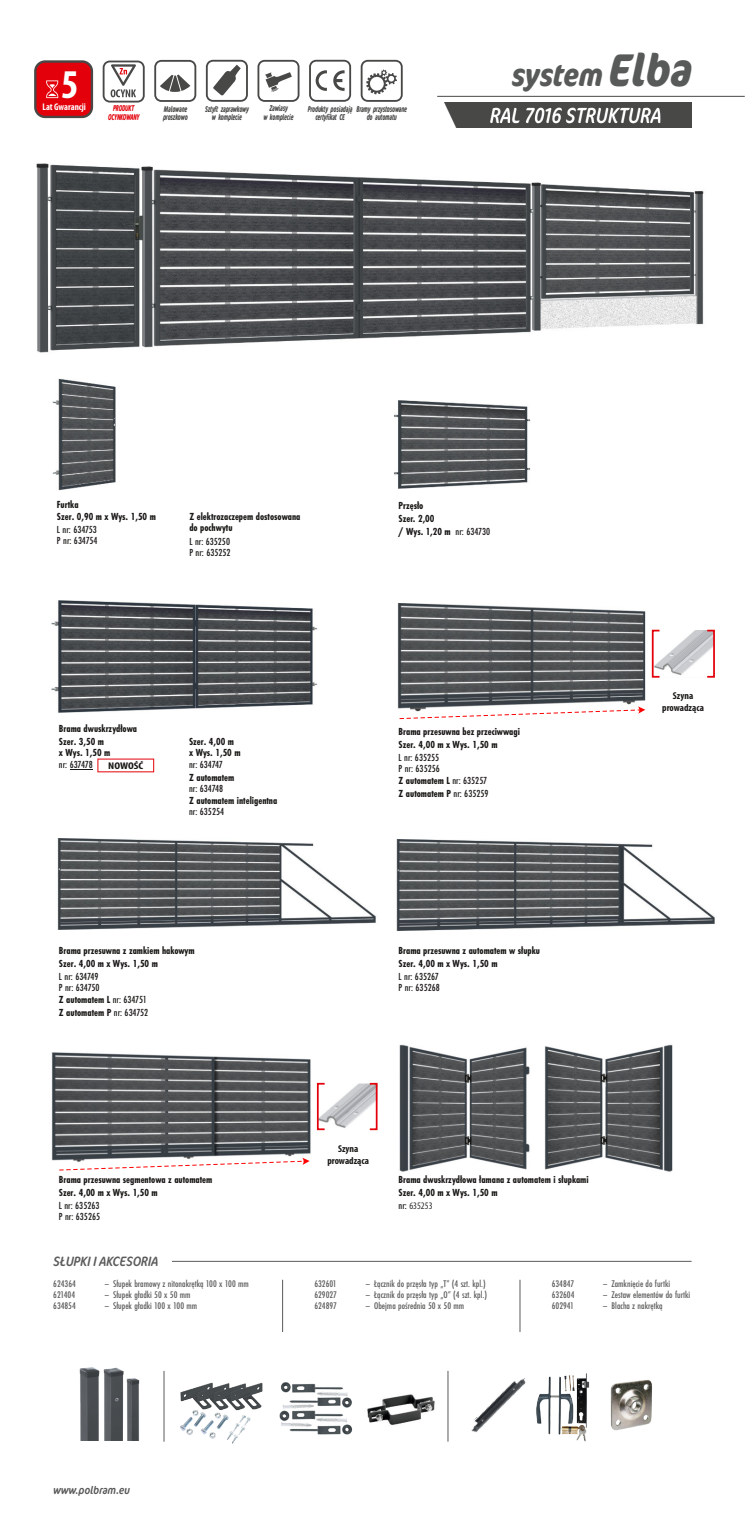
<style>
.page{position:relative;width:745px;height:1524px;background:#fff}
.page>*{position:absolute;margin:0;border:0;box-sizing:border-box;transform-origin:0 0}
.t1{font:700 condensed 41px "Myriad Pro";color:#fff}
.t2{font:italic 700 condensed 31.25px "Cocon Pro";color:#575a59}
.t3{font:italic condensed 13.75px "Cocon Pro";color:#5b5b5a}
.t4{font:italic condensed 11.25px "Cocon Pro";color:#565655}
.t5{font:700 10.62px/12.8px "Futura PT Cond";color:#181715}
.t6{font:500 10.62px/10.9px "Futura PT Cond";color:#181715}
.t7{font:500 10.62px "Futura PT Cond";letter-spacing:-.02em;color:#181715}
.t8{font:500 10px "Futura PT Cond";color:#5b5b5a}
.t9{font:700 condensed 10px/12.1px "Myriad Pro";color:#181715;text-align:center}
.t10{font:condensed 10px "Myriad Pro";color:#2b2a29}
.t11{font:700 condensed 9.75px "Myriad Pro";color:#fff;scale:.95 1}
.t12{font:700 condensed 9.75px "Myriad Pro";color:#181715;scale:1.22 1}
.t13{font:8.62px/8.2px "Cocon Pro Bold Ita Excon";color:#484847;text-align:center;scale:.77 1}
.t14{font:8.62px/8.2px "Cocon Pro Bold Ita Excon";color:#e3000a;text-align:center;scale:.77 1}
.s1{font-size:46.25px}
.s2{font-weight:500}
.s3{font-family:"Futura PT Cond";font-weight:500;font-stretch:normal;font-size:10.62px;color:#181715}
</style>
<div class="page">
<hr style="left:437px;top:96px;width:307px;height:1px;background:#484847">
<svg style="left:34px;top:59px;width:369px;height:60px"></svg>
<img style="left:36px;top:163px;width:668px;height:190px">
<img style="left:51px;top:1052px;width:260px;height:110px">
<img style="left:397px;top:603px;width:249px;height:107px">
<svg style="left:70px;top:758px;width:84px;height:14px"></svg>
<img style="left:654px;top:631px;width:57px;height:46px">
<div style="left:651px;top:630px;width:8px;height:48px;border:2px solid #e3000a"></div>
<div style="left:707px;top:630px;width:7px;height:48px;border:2px solid #e3000a"></div>
<svg style="left:398px;top:706px;width:247px;height:13px"></svg>
<img style="left:320px;top:1083px;width:54px;height:47px">
<div style="left:317px;top:1083px;width:7px;height:47px;border:2px solid #e3000a"></div>
<div style="left:370px;top:1083px;width:7px;height:47px;border:2px solid #e3000a"></div>
<svg style="left:58px;top:1157px;width:251px;height:14px"></svg>
<img style="left:394px;top:401px;width:136px;height:87px">
<img style="left:52px;top:378px;width:63px;height:113px">
<img style="left:396px;top:839px;width:319px;height:91px">
<img style="left:57px;top:839px;width:319px;height:91px">
<img style="left:51px;top:600px;width:267px;height:112px">
<img style="left:399px;top:1044px;width:274px;height:128px">
<img style="left:79px;top:1367px;width:61px;height:73px">
<img style="left:536px;top:1373px;width:54px;height:69px">
<img style="left:471px;top:1378px;width:55px;height:54px">
<img style="left:180px;top:1382px;width:83px;height:62px">
<img style="left:279px;top:1382px;width:74px;height:53px">
<hr style="left:164px;top:1371px;width:1px;height:70px;background:#5b5b5a">
<hr style="left:447px;top:1371px;width:1px;height:70px;background:#5b5b5a">
<hr style="left:147px;top:1261px;width:544px;height:1px;background:#5b5b5a">
<div style="left:53px;top:1254px;width:119px;height:14px;background:#fff"></div>
<hr style="left:282px;top:1280px;width:1px;height:52px;background:#5b5b5a">
<hr style="left:519px;top:1280px;width:1px;height:52px;background:#5b5b5a">
<img style="left:444px;top:103px;width:247px;height:24px">
<img style="left:610px;top:1380px;width:42px;height:51px">
<img style="left:367px;top:1394px;width:68px;height:31px">
<h1 class="t1" style="left:61px;top:68px;width:19px">5</h1>
<p class="t11" style="left:43px;top:103px;width:47px">Lat Gwarancji</p>
<p class="t14" style="left:108px;top:105px;width:42px">PRODUKT<br>OCYNKOWANY</p>
<p class="t13" style="left:205px;top:105px;width:58px">Sztyft zaprawkowy w komplecie</p>
<p class="t13" style="left:263px;top:105px;width:40px">Zawiasy<br>w komplecie</p>
<p class="t13" style="left:308px;top:105px;width:59px">Produkty posiadają certyfikat CE</p>
<p class="t13" style="left:356px;top:105px;width:67px">Bramy przystosowane do automatu</p>
<p class="t13" style="left:163px;top:105px;width:33px;text-align:left">Malowane proszkowo</p>
<h2 class="t2" style="left:511px;top:60px;width:181px">system <span class="s1">Elba</span></h2>
<p class="t5" style="left:57px;top:498px;width:100px">Furtka<br>Szer. 0,90 m x Wys. 1,50 m</p>
<p class="t6" style="left:57px;top:525px;width:42px">L nr: 634753<br>P nr: 634754</p>
<p class="t5" style="left:189px;top:512px;width:112px;line-height:10.9px">Z elektrozaczepem dostosowana do pochwytu</p>
<p class="t6" style="left:189px;top:537px;width:43px">L nr: 635250<br>P nr: 635252</p>
<p class="t5" style="left:398px;top:500px;width:93px">Przęsło<br>Szer. 2,00<br>/ Wys. 1,20 m <span class="s2">nr: 634730</span></p>
<p class="t9" style="left:662px;top:690px;width:43px">Szyna prowadząca</p>
<p class="t5" style="left:59px;top:723px;width:80px">Brama dwuskrzydłowa<br>Szer. 3,50 m</p>
<p class="t5" style="left:59px;top:746px;width:53px">x Wys. 1,50 m</p>
<p class="t5" style="left:189px;top:737px;width:53px;line-height:10.6px">Szer. 4,00 m x Wys. 1,50 m</p>
<p class="t7" style="left:59px;top:760px;width:35px">nr: 637478</p>
<p class="t6" style="left:189px;top:760px;width:35px">nr: 634747</p>
<p class="t5" style="left:189px;top:772px;width:47px">Z automatem</p>
<p class="t6" style="left:189px;top:783px;width:36px">nr: 634748</p>
<p class="t5" style="left:189px;top:795px;width:90px">Z automatem inteligentna</p>
<p class="t6" style="left:189px;top:807px;width:36px">nr: 635254</p>
<p class="t12" style="left:108px;top:762px;width:30px">NOWOŚĆ</p>
<p class="t5" style="left:398px;top:726px;width:123px">Brama przesuwna bez przeciwwagi<br>Szer. 4,00 m x Wys. 1,50 m</p>
<p class="t6" style="left:398px;top:752px;width:43px">L nr: 635255<br>P nr: 635256</p>
<p class="t5" style="left:398px;top:775px;width:91px">Z automatem L <span class="s2">nr: 635257<br></span>Z automatem P <span class="s2">nr: 635259</span></p>
<p class="t5" style="left:59px;top:945px;width:137px">Brama przesuwna z zamkiem hakowym<br>Szer. 4,00 m x Wys. 1,50 m</p>
<p class="t6" style="left:59px;top:971px;width:42px">L nr: 634749<br>P nr: 634750</p>
<p class="t5" style="left:59px;top:994px;width:91px">Z automatem L <span class="s2">nr: 634751<br></span>Z automatem P <span class="s2">nr: 634752</span></p>
<p class="t5" style="left:59px;top:1174px;width:155px">Brama przesuwna segmentowa z automatem<br>Szer. 4,00 m x Wys. 1,50 m</p>
<p class="t6" style="left:59px;top:1200px;width:43px">L nr: 635263<br>P nr: 635265</p>
<p class="t3" style="left:53px;top:1255px;width:107px">SŁUPKI I AKCESORIA</p>
<p class="t8" style="left:53px;top:1279px;width:24px">624364</p>
<p class="t8" style="left:104px;top:1279px;width:146px">– Słupek bramowy z nitonakrętką 100 x 100 mm</p>
<p class="t8" style="left:53px;top:1290px;width:24px">621404</p>
<p class="t8" style="left:104px;top:1290px;width:88px">– Słupek gładki 50 x 50 mm</p>
<p class="t8" style="left:53px;top:1301px;width:24px">634854</p>
<p class="t8" style="left:104px;top:1301px;width:95px">– Słupek gładki 100 x 100 mm</p>
<p class="t5" style="left:398px;top:945px;width:143px">Brama przesuwna z automatem w słupku<br>Szer. 4,00 m x Wys. 1,50 m</p>
<p class="t6" style="left:398px;top:971px;width:43px">L nr: 635267<br>P nr: 635268</p>
<p class="t9" style="left:327px;top:1143px;width:43px">Szyna prowadząca</p>
<p class="t5" style="left:398px;top:1174px;width:191px">Brama dwuskrzydłowa łamana z automatem i słupkami<br>Szer. 4,00 m x Wys. 1,50 m</p>
<p class="t10" style="left:398px;top:1201px;width:35px"><span class="s3">nr:</span> 635253</p>
<p class="t8" style="left:314px;top:1279px;width:24px">632601</p>
<p class="t8" style="left:365px;top:1279px;width:122px">– Łącznik do przęsła typ „T” (4 szt. kpl.)</p>
<p class="t8" style="left:314px;top:1290px;width:24px">629027</p>
<p class="t8" style="left:365px;top:1290px;width:123px">– Łącznik do przęsła typ „O” (4 szt. kpl.)</p>
<p class="t8" style="left:314px;top:1301px;width:24px">624897</p>
<p class="t8" style="left:365px;top:1301px;width:101px">– Obejma pośrednia 50 x 50 mm</p>
<p class="t8" style="left:551px;top:1279px;width:24px">634847</p>
<p class="t8" style="left:602px;top:1279px;width:69px">– Zamknięcie do furtki</p>
<p class="t8" style="left:551px;top:1290px;width:24px">632604</p>
<p class="t8" style="left:602px;top:1290px;width:89px">– Zestaw elementów do furtki</p>
<p class="t8" style="left:551px;top:1301px;width:24px">602941</p>
<p class="t8" style="left:602px;top:1301px;width:61px">– Blacha z nakrętką</p>
<p class="t4" style="left:53px;top:1484px;width:78px">www.polbram.eu</p>
</div>
